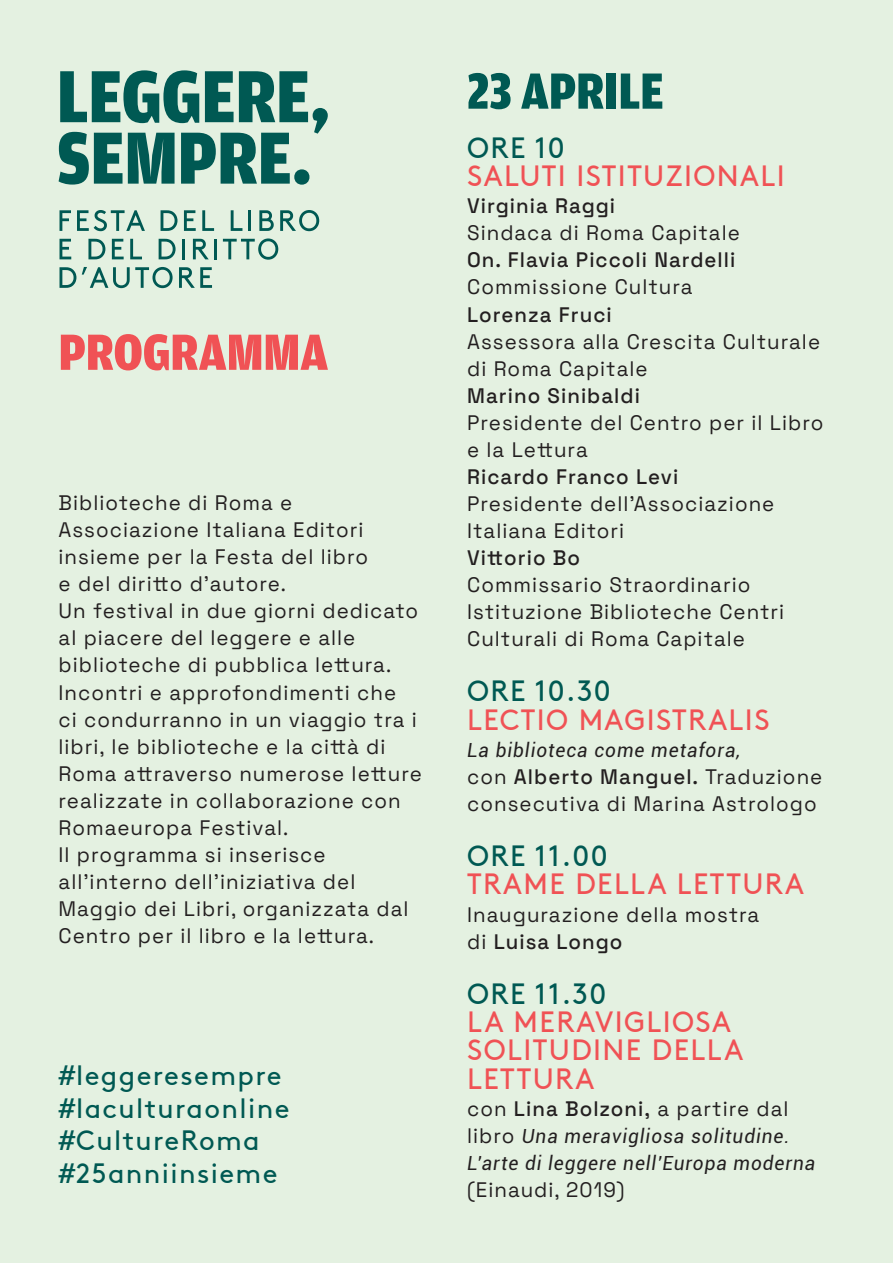
<style>
.page{position:relative;width:893px;height:1263px;background:#e4f1e1}
.page>*{position:absolute;margin:0;border:0;box-sizing:border-box;transform-origin:0 0}
.t1{font:900 54px "Amplitude Cond";color:#f05255}
.t2{font:900 54px "Amplitude Cond";color:#005953}
.t3{font:29.25px/28.3px "Brown";letter-spacing:.05em;color:#f05255}
.t4{font:29.25px "Brown";letter-spacing:.05em;color:#005953}
.t5{font:27.9px/32.7px "Brown";letter-spacing:.05em;color:#005953}
.t6{font:21px/27px "Space Grotesk";letter-spacing:.05em;color:#231f20}
.t7{font:500 21px "Space Grotesk";letter-spacing:.05em;color:#231f20}
.t8{font:italic 19.5px/27px "Roboto";letter-spacing:.05em;color:#231f20}
.s1{font-weight:500}
.s2{font-family:"Space Grotesk";font-style:normal;font-size:21px}
</style>
<div class="page">
<svg style="left:60px;top:210px;width:11px;height:21px"></svg>
<svg style="left:77px;top:210px;width:68px;height:21px"></svg>
<svg style="left:161px;top:210px;width:16px;height:21px"></svg>
<svg style="left:184px;top:210px;width:12px;height:21px"></svg>
<svg style="left:202px;top:210px;width:12px;height:21px"></svg>
<svg style="left:231px;top:210px;width:11px;height:21px"></svg>
<hr style="left:248px;top:210px;width:3px;height:21px;background:#005953">
<svg style="left:259px;top:210px;width:15px;height:21px"></svg>
<svg style="left:280px;top:210px;width:39px;height:21px"></svg>
<svg style="left:60px;top:239px;width:11px;height:20px"></svg>
<svg style="left:88px;top:239px;width:17px;height:20px"></svg>
<svg style="left:112px;top:239px;width:12px;height:20px"></svg>
<svg style="left:130px;top:239px;width:12px;height:20px"></svg>
<svg style="left:159px;top:239px;width:17px;height:20px"></svg>
<hr style="left:182px;top:239px;width:3px;height:20px;background:#005953">
<svg style="left:193px;top:239px;width:16px;height:20px"></svg>
<hr style="left:214px;top:239px;width:3px;height:20px;background:#005953">
<svg style="left:223px;top:238px;width:55px;height:22px"></svg>
<svg style="left:60px;top:267px;width:16px;height:21px"></svg>
<svg style="left:82px;top:267px;width:91px;height:21px"></svg>
<svg style="left:179px;top:267px;width:33px;height:21px"></svg>
<svg style="left:59px;top:70px;width:269px;height:115px"></svg>
<div style="left:294px;top:169px;width:15px;height:16px;background:#005953;border-radius:50%"></div>
<h1 class="t1" style="left:59px;top:326px;width:271px">PROGRAMMA</h1>
<p class="t6" style="left:59px;top:488px;width:365px">Biblioteche di Roma e<br>Associazione Italiana Editori insieme per la Festa del libro<br>e del diritto d’autore.<br>Un festival in due giorni dedicato al piacere del leggere e alle biblioteche di pubblica lettura.<br>Incontri e approfondimenti che<br>ci condurranno in un viaggio tra i libri, le biblioteche e la città di<br>Roma attraverso numerose letture realizzate in collaborazione con<br>Romaeuropa Festival.<br>Il programma si inserisce all’interno dell’iniziativa del<br>Maggio dei Libri, organizzata dal<br>Centro per il libro e la lettura.</p>
<h3 class="t5" style="left:59px;top:1059px;width:232px">#leggeresempre #laculturaonline #CultureRoma #25anniinsieme</h3>
<h1 class="t2" style="left:467px;top:65px;width:198px">23 APRILE</h1>
<h2 class="t4" style="left:467px;top:131px;width:99px">ORE 10</h2>
<h2 class="t3" style="left:467px;top:162px;width:319px">SALUTI ISTITUZIONALI</h2>
<p class="t7" style="left:467px;top:191px;width:150px">Virginia Raggi</p>
<p class="t6" style="left:467px;top:218px;width:274px">Sindaca di Roma Capitale</p>
<p class="t7" style="left:467px;top:245px;width:270px">On. Flavia Piccoli Nardelli</p>
<p class="t6" style="left:467px;top:272px;width:227px">Commissione Cultura</p>
<p class="t7" style="left:467px;top:299px;width:146px">Lorenza Fruci</p>
<p class="t6" style="left:467px;top:327px;width:354px">Assessora alla Crescita Culturale di Roma Capitale</p>
<p class="t7" style="left:467px;top:380px;width:174px">Marino Sinibaldi</p>
<p class="t6" style="left:467px;top:408px;width:358px">Presidente del Centro per il Libro e la Lettura</p>
<p class="t7" style="left:467px;top:461px;width:213px">Ricardo Franco Levi</p>
<p class="t6" style="left:467px;top:489px;width:309px">Presidente dell’Associazione<br>Italiana Editori</p>
<p class="t7" style="left:467px;top:542px;width:114px">Vittorio Bo</p>
<p class="t6" style="left:467px;top:570px;width:319px">Commissario Straordinario<br>Istituzione Biblioteche Centri<br>Culturali di Roma Capitale</p>
<h2 class="t4" style="left:467px;top:674px;width:145px">ORE 10.30</h2>
<h2 class="t3" style="left:467px;top:705px;width:304px">LECTIO MAGISTRALIS</h2>
<p class="t8" style="left:467px;top:735px;width:274px">La biblioteca come metafora,</p>
<p class="t6" style="left:467px;top:762px;width:357px">con <span class="s1">Alberto Manguel.</span> Traduzione consecutiva di Marina Astrologo</p>
<h2 class="t4" style="left:467px;top:839px;width:142px">ORE 11.00</h2>
<h2 class="t3" style="left:467px;top:870px;width:338px">TRAME DELLA LETTURA</h2>
<p class="t6" style="left:467px;top:899px;width:294px">Inaugurazione della mostra di <span class="s1">Luisa Longo</span></p>
<h2 class="t4" style="left:467px;top:977px;width:141px">ORE 11.30</h2>
<h2 class="t3" style="left:467px;top:1008px;width:278px">LA MERAVIGLIOSA<br>SOLITUDINE DELLA<br>LETTURA</h2>
<p class="t6" style="left:467px;top:1094px;width:323px">con <span class="s1">Lina Bolzoni,</span> a partire dal</p>
<p class="t8" style="left:467px;top:1122px;width:350px"><span class="s2">libro</span> Una meravigliosa solitudine.<br>L'arte di leggere nell'Europa moderna</p>
<p class="t6" style="left:467px;top:1175px;width:159px">(Einaudi, 2019)</p>
</div>
